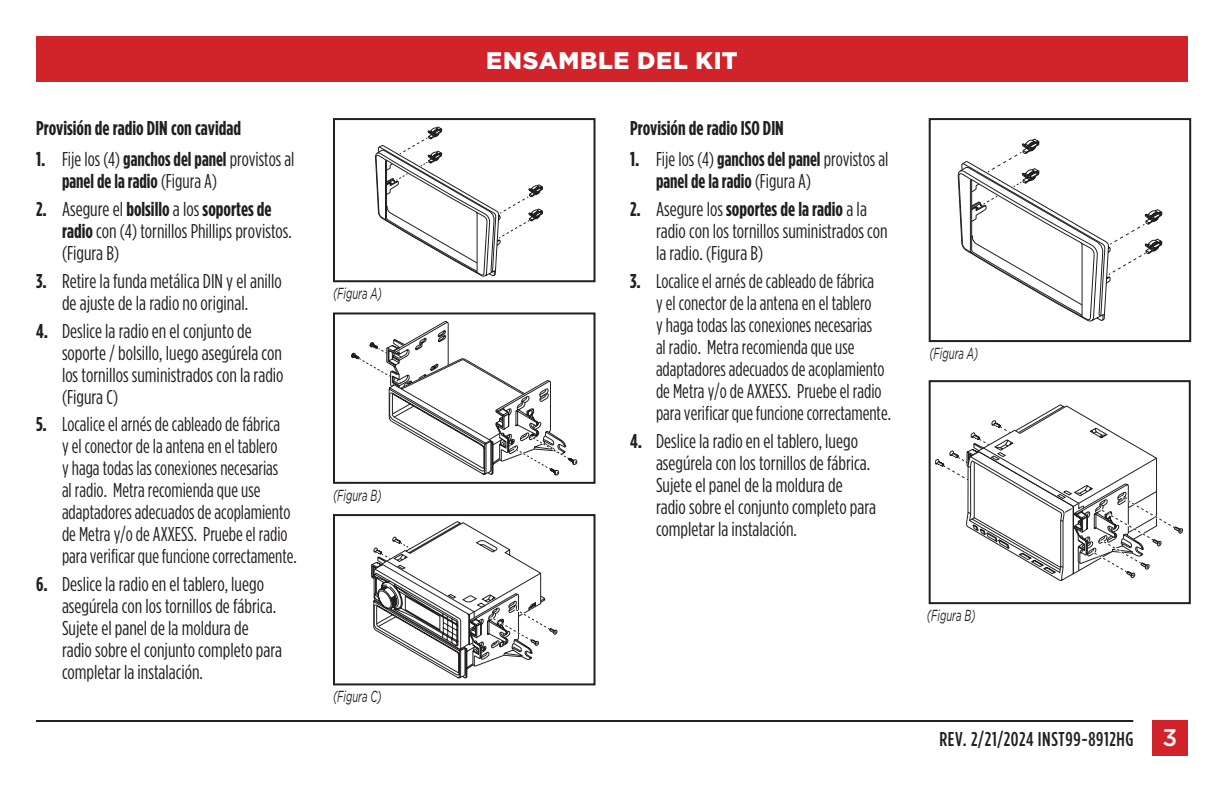
<style>
.page{position:relative;width:1224px;height:792px;background:#fff}
.page>*{position:absolute;margin:0;border:0;box-sizing:border-box;transform-origin:0 0}
.t1{font:900 24px "Gotham";letter-spacing:.03em;color:#fff}
.t2{font:20px/22px "Gotham Condensed";color:#231f20}
.t3{font:20px/22px "Gotham Condensed";color:#231f20;scale:.96 1}
.t4{font:700 20px/22px "Gotham Condensed";color:#231f20}
.t5{font:500 20px "Gotham Condensed";letter-spacing:.03em;color:#231f20}
.t6{font:italic 16px "Gotham";color:#231f20;scale:.6 1}
.s1{font-weight:400}
.s2{font-weight:700}
.s3{font-family:"Gotham";font-size:24px;color:#fff}
</style>
<div class="page">
<div style="left:36px;top:36px;width:1152px;height:45px;background:#d1232a"></div>
<hr style="left:36px;top:720px;width:1097px;height:2px;background:#231f20">
<div style="left:1152px;top:720px;width:36px;height:36px;background:#d1232a"></div>
<svg style="left:375px;top:127px;width:168px;height:149px"></svg>
<div style="left:333px;top:118px;width:263px;height:164px;border:2px solid #231f20"></div>
<svg style="left:351px;top:321px;width:226px;height:154px"></svg>
<div style="left:333px;top:312px;width:263px;height:172px;border:2px solid #231f20"></div>
<svg style="left:371px;top:521px;width:186px;height:157px"></svg>
<div style="left:333px;top:514px;width:263px;height:171px;border:2px solid #231f20"></div>
<svg style="left:958px;top:139px;width:204px;height:182px"></svg>
<div style="left:929px;top:118px;width:262px;height:224px;border:2px solid #231f20"></div>
<svg style="left:935px;top:404px;width:248px;height:177px"></svg>
<div style="left:929px;top:380px;width:262px;height:224px;border:2px solid #231f20"></div>
<p class="t4" style="left:36px;top:117px;width:207px">Provisión de radio DIN con cavidad</p>
<p class="t4" style="left:62px;top:148px;width:234px;text-indent:-26px">1. <span class="s1">Fije los (4)</span> ganchos del panel <span class="s1">provistos al </span>panel de la radio <span class="s1">(Figura A)</span></p>
<p class="t2" style="left:62px;top:198px;width:231px;text-indent:-26px"><span class="s2">2.</span> Asegure el <span class="s2">bolsillo</span> a los <span class="s2">soportes de radio</span> con (4) tornillos Phillips provistos. (Figura B)</p>
<p class="t2" style="left:36px;top:269px;width:247px;text-align:center"><span class="s2">3.</span> Retire la funda metálica DIN y el anillo de ajuste de la radio no original.</p>
<p class="t2" style="left:62px;top:319px;width:223px;text-indent:-26px"><span class="s2">4.</span> Deslice la radio en el conjunto de soporte / bolsillo, luego asegúrela con los tornillos suministrados con la radio (Figura C)</p>
<p class="t3" style="left:62px;top:413px;width:246px;text-indent:-26px"><span class="s2">5.</span> Localice el arnés de cableado de fábrica<br>y el conector de la antena en el tablero<br>y haga todas las conexiones necesarias<br>al radio. Metra recomienda que use adaptadores adecuados de acoplamiento de Metra y/o de AXXESS. Pruebe el radio para verificar que funcione correctamente.</p>
<p class="t2" style="left:62px;top:573px;width:222px;text-indent:-26px"><span class="s2">6.</span> Deslice la radio en el tablero, luego asegúrela con los tornillos de fábrica.<br>Sujete el panel de la moldura de radio sobre el conjunto completo para completar la instalación.</p>
<p class="t6" style="left:333px;top:285px;width:83px">(Figura A)</p>
<p class="t6" style="left:333px;top:486px;width:82px">(Figura B)</p>
<p class="t6" style="left:333px;top:688px;width:83px">(Figura C)</p>
<p class="t1" style="left:486px;top:47px;width:253px">ENSAMBLE DEL KIT</p>
<p class="t4" style="left:630px;top:117px;width:155px">Provisión de radio ISO DIN</p>
<p class="t4" style="left:656px;top:148px;width:234px;text-indent:-26px">1. <span class="s1">Fije los (4)</span> ganchos del panel <span class="s1">provistos al </span>panel de la radio <span class="s1">(Figura A)</span></p>
<p class="t2" style="left:656px;top:198px;width:233px;text-indent:-26px"><span class="s2">2.</span> Asegure los <span class="s2">soportes de la radio</span> a la radio con los tornillos suministrados con la radio. (Figura B)</p>
<p class="t3" style="left:656px;top:269px;width:246px;text-indent:-26px"><span class="s2">3.</span> Localice el arnés de cableado de fábrica<br>y el conector de la antena en el tablero<br>y haga todas las conexiones necesarias<br>al radio. Metra recomienda que use adaptadores adecuados de acoplamiento de Metra y/o de AXXESS. Pruebe el radio para verificar que funcione correctamente.</p>
<p class="t2" style="left:656px;top:429px;width:222px;text-indent:-26px"><span class="s2">4.</span> Deslice la radio en el tablero, luego asegúrela con los tornillos de fábrica.<br>Sujete el panel de la moldura de radio sobre el conjunto completo para completar la instalación.</p>
<p class="t6" style="left:929px;top:344px;width:83px">(Figura A)</p>
<p class="t6" style="left:927px;top:607px;width:82px">(Figura B)</p>
<p class="t5" style="left:939px;top:728px;width:240px">REV. 2/21/2024 INST99-8912HG <span class="s3">3</span></p>
</div>
